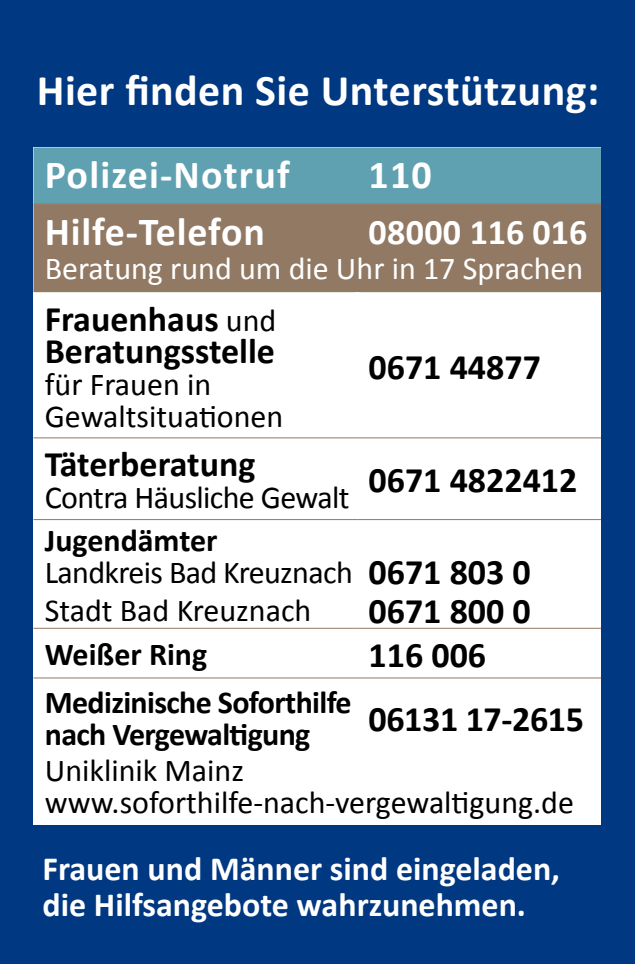
<style>
.page{position:relative;width:635px;height:964px;background:#003882}
.page>*{position:absolute;margin:0;border:0;box-sizing:border-box;transform-origin:0 0}
.t1{font:700 44px "Calibri";letter-spacing:.01em;color:#fff}
.t2{font:700 40px "Calibri";letter-spacing:.02em;color:#fff}
.t3{font:700 36px/32px "Calibri";color:#000}
.t4{font:700 36px "Calibri";letter-spacing:.005em;color:#fff}
.t5{font:700 34px/36px "Calibri";color:#fff}
.t6{font:32px/32px "Calibri";color:#000}
.t7{font:32px "Calibri";letter-spacing:-.02em;color:#000}
.t8{font:700 32px/32px "Calibri";letter-spacing:-.02em;color:#000}
.t9{font:32px "Calibri";color:#fff}
.t10{font:700 32px "Calibri";color:#000}
.s1{font-weight:400;font-size:32px}
</style>
<div class="page">
<div style="left:33px;top:147px;width:568px;height:678px;background:#fff"></div>
<div style="left:33px;top:147px;width:568px;height:56px;background:#5fa1b1"></div>
<div style="left:33px;top:205px;width:568px;height:87px;background:#917964"></div>
<hr style="left:33px;top:203px;width:324px;height:2px;background:#917964">
<hr style="left:357px;top:203px;width:244px;height:2px;background:#917964">
<hr style="left:33px;top:437px;width:324px;height:1px;background:#917964">
<hr style="left:357px;top:437px;width:244px;height:1px;background:#917964">
<hr style="left:33px;top:519px;width:324px;height:1px;background:#917964">
<hr style="left:357px;top:519px;width:244px;height:1px;background:#917964">
<hr style="left:33px;top:627px;width:324px;height:2px;background:#917964">
<hr style="left:357px;top:627px;width:244px;height:2px;background:#917964">
<hr style="left:33px;top:677px;width:324px;height:1px;background:#917964">
<hr style="left:357px;top:677px;width:244px;height:1px;background:#917964">
<p class="t1" style="left:37px;top:63px;width:564px">Hier finden Sie Unterstützung:</p>
<p class="t2" style="left:45px;top:150px;width:246px">Polizei-Notruf</p>
<p class="t2" style="left:369px;top:150px;width:65px">110</p>
<p class="t2" style="left:45px;top:207px;width:222px">Hilfe-Telefon</p>
<p class="t4" style="left:369px;top:210px;width:220px">08000 116 016</p>
<p class="t9" style="left:45px;top:248px;width:540px">Beratung rund um die Uhr in 17 Sprachen</p>
<p class="t3" style="left:45px;top:301px;width:233px">Frauenhaus <span class="s1">und<br></span>Beratungsstelle</p>
<p class="t6" style="left:45px;top:366px;width:240px">für Frauen in<br>Gewaltsituationen</p>
<p class="t3" style="left:369px;top:349px;width:174px">0671 44877</p>
<p class="t3" style="left:45px;top:446px;width:212px">Täterberatung</p>
<p class="t7" style="left:45px;top:478px;width:306px">Contra Häusliche Gewalt</p>
<p class="t3" style="left:369px;top:462px;width:210px">0671 4822412</p>
<p class="t10" style="left:45px;top:520px;width:174px">Jugendämter</p>
<p class="t7" style="left:45px;top:552px;width:310px">Landkreis Bad Kreuznach</p>
<p class="t3" style="left:369px;top:554px;width:164px">0671 803 0</p>
<p class="t6" style="left:45px;top:593px;width:268px">Stadt Bad Kreuznach</p>
<p class="t3" style="left:369px;top:593px;width:164px">0671 800 0</p>
<p class="t10" style="left:45px;top:635px;width:164px">Weißer Ring</p>
<p class="t3" style="left:369px;top:637px;width:119px">116 006</p>
<p class="t8" style="left:45px;top:685px;width:308px">Medizinische Soforthilfe nach Vergewaltigung</p>
<p class="t3" style="left:369px;top:701px;width:217px">06131 17-2615</p>
<p class="t6" style="left:45px;top:752px;width:201px">Uniklinik Mainz</p>
<p class="t6" style="left:45px;top:784px;width:531px">www.soforthilfe-nach-vergewaltigung.de</p>
<p class="t5" style="left:43px;top:849px;width:519px">Frauen und Männer sind eingeladen, die Hilfsangebote wahrzunehmen.</p>
</div>
